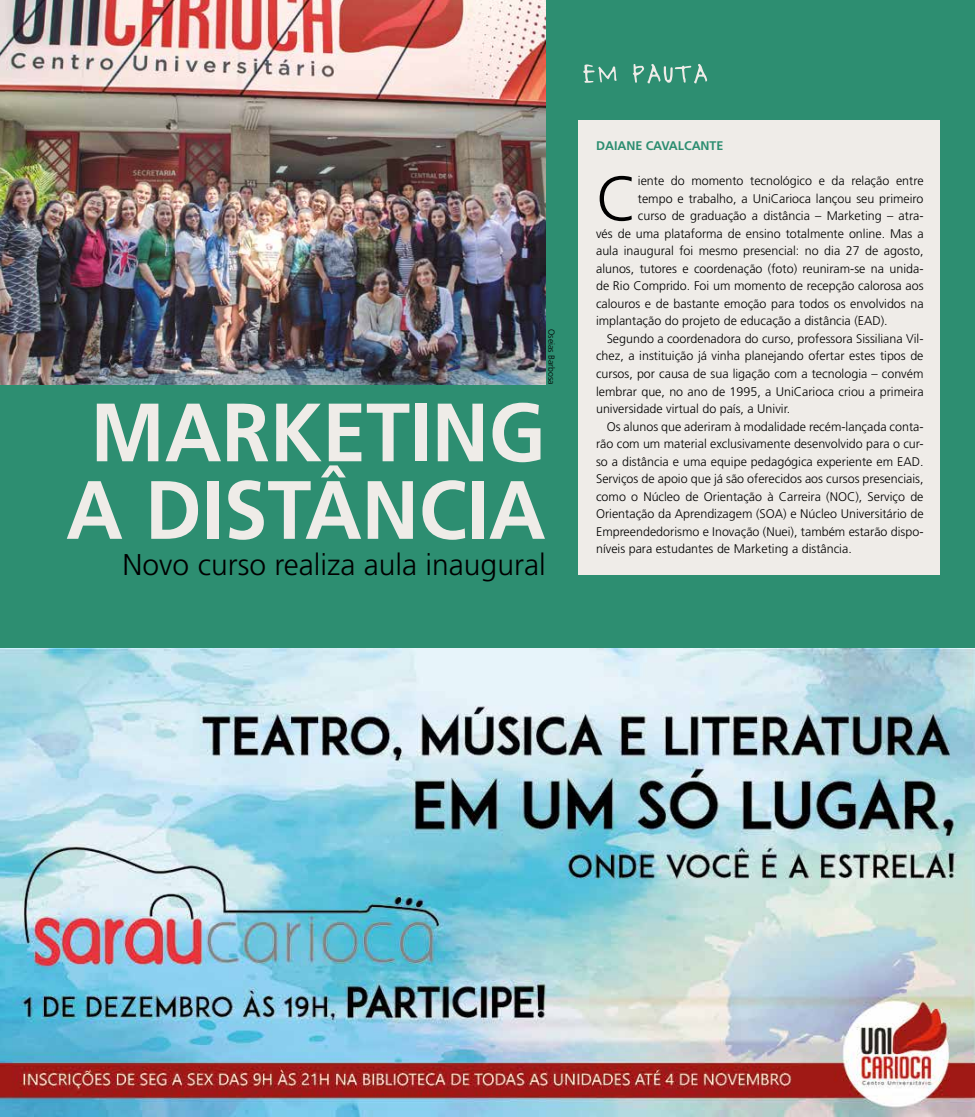
<style>
.page{position:relative;width:975px;height:1117px;background:#fff}
.page>*{position:absolute;margin:0;border:0;box-sizing:border-box;transform-origin:0 0}
.t1{font:700 82.5px/77.5px "Frutiger LT Std";color:#efece8;scale:.95 1}
.t2{font:300 62.62px "Frutiger LT Std";color:#000}
.t3{font:60px "TF2 Professor";color:#efece8}
.t4{font:300 30px "Frutiger LT Std";color:#000}
.t5{font:300 12.5px "Frutiger LT Std";color:#000}
.t6{font:700 12.5px "Frutiger LT Std";letter-spacing:-.005em;color:#2d8e71}
.t7{font:300 8.75px "Frutiger LT Std";color:#000}
</style>
<div class="page">
<div style="left:0;top:0;width:974px;height:671px;background:#2d8e71"></div>
<div style="left:577px;top:120px;width:362px;height:454px;background:#efece8"></div>
<img style="left:0;top:648px;width:974px;height:468px">
<img style="left:0;top:0;width:545px;height:385px">
<p class="t7" style="left:556px;top:329px;width:57px;rotate:90deg">Oseias Barbosa</p>
<h1 class="t1" style="left:66px;top:395px;width:506px">MARKETING<br>A DISTÂNCIA</h1>
<h3 class="t4" style="left:123px;top:548px;width:424px">Novo curso realiza aula inaugural</h3>
<h3 class="t3" style="left:581px;top:28px;width:129px">em pauta</h3>
<p class="t6" style="left:596px;top:139px;width:129px">DAIANE CAVALCANTE</p>
<h2 class="t2" style="left:596px;top:166px;width:43px">C</h2>
<p class="t5" style="left:638px;top:174px;width:287px">iente do momento tecnológico e da relação entre</p>
<p class="t5" style="left:638px;top:192px;width:287px">tempo e trabalho, a UniCarioca lançou seu primeiro</p>
<p class="t5" style="left:638px;top:209px;width:287px">curso de graduação a distância – Marketing – atra-</p>
<p class="t5" style="left:596px;top:227px;width:329px">vés de uma plataforma de ensino totalmente online. Mas a</p>
<p class="t5" style="left:596px;top:244px;width:329px">aula inaugural foi mesmo presencial: no dia 27 de agosto,</p>
<p class="t5" style="left:596px;top:262px;width:329px">alunos, tutores e coordenação (foto) reuniram-se na unida-</p>
<p class="t5" style="left:596px;top:279px;width:329px">de Rio Comprido. Foi um momento de recepção calorosa aos</p>
<p class="t5" style="left:596px;top:297px;width:329px">calouros e de bastante emoção para todos os envolvidos na</p>
<p class="t5" style="left:596px;top:314px;width:293px">implantação do projeto de educação a distância (EAD).</p>
<p class="t5" style="left:606px;top:332px;width:318px">Segundo a coordenadora do curso, professora Sissiliana Vil-</p>
<p class="t5" style="left:596px;top:349px;width:329px">chez, a instituição já vinha planejando ofertar estes tipos de</p>
<p class="t5" style="left:596px;top:367px;width:329px">cursos, por causa de sua ligação com a tecnologia – convém</p>
<p class="t5" style="left:596px;top:384px;width:329px">lembrar que, no ano de 1995, a UniCarioca criou a primeira</p>
<p class="t5" style="left:596px;top:402px;width:196px">universidade virtual do país, a Univir.</p>
<p class="t5" style="left:606px;top:419px;width:318px">Os alunos que aderiram à modalidade recém-lançada conta-</p>
<p class="t5" style="left:596px;top:437px;width:329px">rão com um material exclusivamente desenvolvido para o cur-</p>
<p class="t5" style="left:596px;top:454px;width:329px">so a distância e uma equipe pedagógica experiente em EAD.</p>
<p class="t5" style="left:596px;top:472px;width:329px">Serviços de apoio que já são oferecidos aos cursos presenciais,</p>
<p class="t5" style="left:596px;top:489px;width:329px">como o Núcleo de Orientação à Carreira (NOC), Serviço de</p>
<p class="t5" style="left:596px;top:507px;width:329px">Orientação da Aprendizagem (SOA) e Núcleo Universitário de</p>
<p class="t5" style="left:596px;top:524px;width:329px">Empreendedorismo e Inovação (Nuei), também estarão dispo-</p>
<p class="t5" style="left:596px;top:542px;width:257px">níveis para estudantes de Marketing a distância.</p>
</div>
